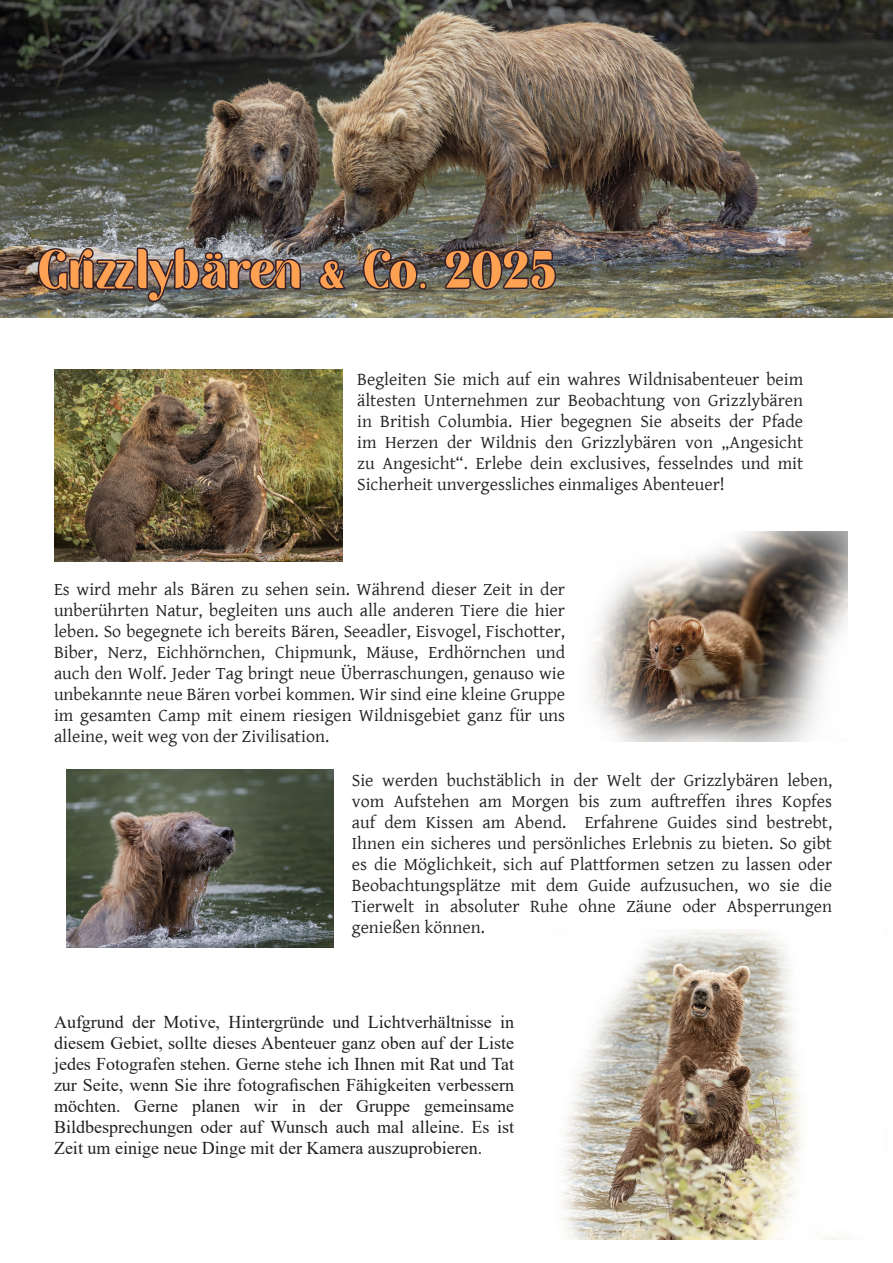
<style>
.page{position:relative;width:893px;height:1263px;background:#fff}
.page>*{position:absolute;margin:0;border:0;box-sizing:border-box;transform-origin:0 0}
.t1{font:54px "Autolinker";color:#ffa153}
.t2{font:18px/21px "Gentium Basic";color:#231f20;text-align:justify}
.t3{font:18px/21px "Times New Roman";color:#231f20;text-align:justify}
</style>
<div class="page">
<img style="left:561px;top:929px;width:288px;height:311px">
<img style="left:0;top:0;width:893px;height:317px">
<img style="left:589px;top:531px;width:258px;height:210px">
<img style="left:54px;top:369px;width:288px;height:192px">
<img style="left:36px;top:0;width:267px;height:308px">
<svg style="left:317px;top:258px;width:32px;height:33px"></svg>
<svg style="left:361px;top:247px;width:58px;height:44px;background:#564d4b"></svg>
<div style="left:419px;top:282px;width:8px;height:8px;border:3px solid #362027;border-radius:50%"></div>
<img style="left:443px;top:168px;width:115px;height:132px">
<img style="left:66px;top:770px;width:267px;height:178px">
<p class="t1" style="left:37px;top:238px;width:521px">Grizzlybären &amp; Co. 2025</p>
<p class="t2" style="left:357px;top:368px;width:448px">Begleiten Sie mich auf ein wahres Wildnisabenteuer beim ältesten Unternehmen zur Beobachtung von Grizzlybären in British Columbia. Hier begegnen Sie abseits der Pfade im Herzen der Wildnis den Grizzlybären von „Angesicht zu Angesicht“. Erlebe dein exclusives, fesselndes und mit Sicherheit unvergessliches einmaliges Abenteuer!</p>
<p class="t2" style="left:54px;top:578px;width:513px">Es wird mehr als Bären zu sehen sein. Während dieser Zeit in der unberührten Natur, begleiten uns auch alle anderen Tiere die hier leben. So begegnete ich bereits Bären, Seeadler, Eisvogel, Fischotter, Biber, Nerz, Eichhörnchen, Chipmunk, Mäuse, Erdhörnchen und auch den Wolf. Jeder Tag bringt neue Überraschungen, genauso wie unbekannte neue Bären vorbei kommen. Wir sind eine kleine Gruppe im gesamten Camp mit einem riesigen Wildnisgebiet ganz für uns alleine, weit weg von der Zivilisation.</p>
<p class="t2" style="left:352px;top:769px;width:482px">Sie werden buchstäblich in der Welt der Grizzlybären leben, vom Aufstehen am Morgen bis zum auftreffen ihres Kopfes auf dem Kissen am Abend. Erfahrene Guides sind bestrebt, Ihnen ein sicheres und persönliches Erlebnis zu bieten. So gibt es die Möglichkeit, sich auf Plattformen setzen zu lassen oder Beobachtungsplätze mit dem Guide aufzusuchen, wo sie die Tierwelt in absoluter Ruhe ohne Zäune oder Absperrungen genießen können.</p>
<p class="t3" style="left:54px;top:1011px;width:462px">Aufgrund der Motive, Hintergründe und Lichtverhältnisse in diesem Gebiet, sollte dieses Abenteuer ganz oben auf der Liste jedes Fotografen stehen. Gerne stehe ich Ihnen mit Rat und Tat zur Seite, wenn Sie ihre fotografischen Fähigkeiten verbessern möchten. Gerne planen wir in der Gruppe gemeinsame Bildbesprechungen oder auf Wunsch auch mal alleine. Es ist Zeit um einige neue Dinge mit der Kamera auszuprobieren.</p>
</div>
